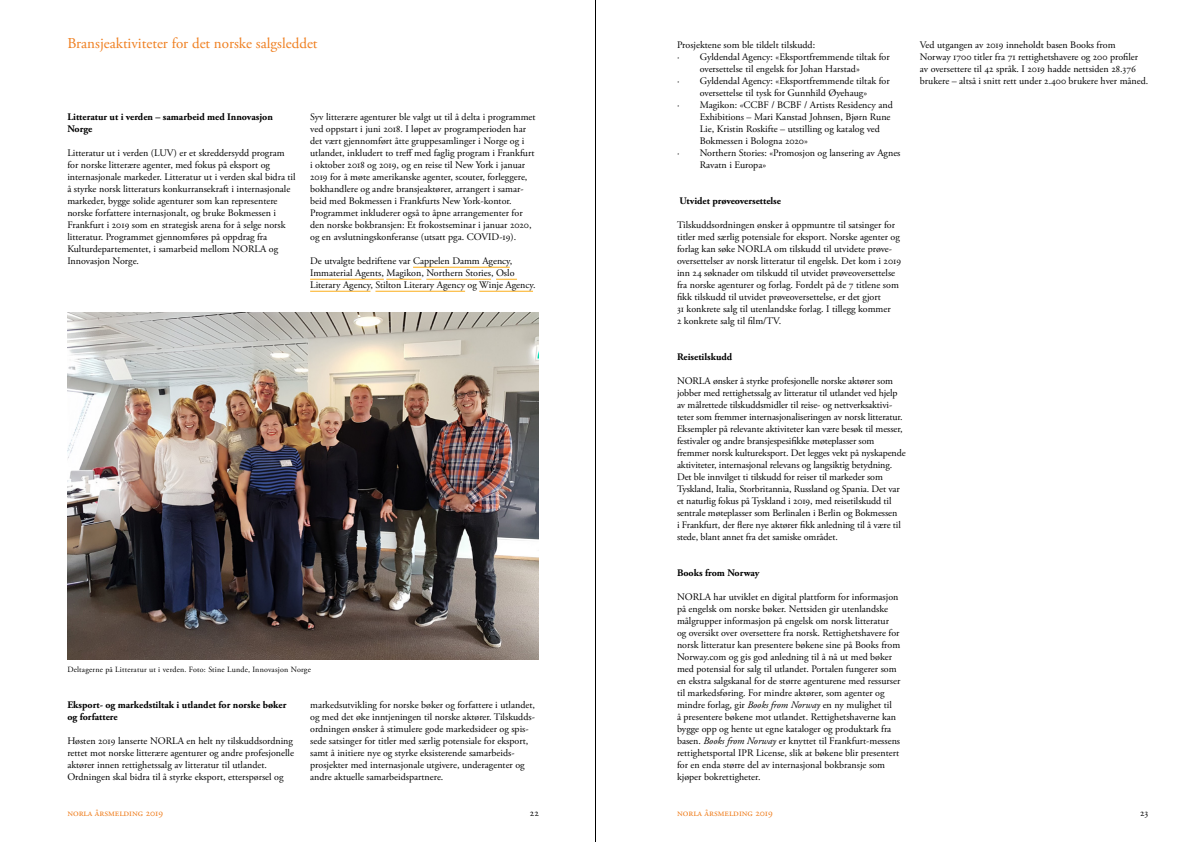
<style>
.page{position:relative;width:1191px;height:842px;background:#fff}
.page>*{position:absolute;margin:0;border:0;box-sizing:border-box;transform-origin:0 0}
.Heading_1{font:15px "Adobe Garamond Pro";color:#ef7f20}
.Normal_copy{font:10px/12px "Adobe Garamond Pro";color:#000}
.Heading_2{font:700 10px/12px "Adobe Garamond Pro";color:#000}
.t1{font:10px "Adobe Garamond Pro";color:#ef7f20}
.t2{font:8px "Adobe Garamond Pro";letter-spacing:.025em;color:#000}
.s1{font-style:italic}
</style>
<div class="page">
<hr style="left:413px;top:267px;width:97px;height:1px;background:#fbad18">
<hr style="left:310px;top:279px;width:74px;height:1px;background:#fbad18">
<hr style="left:386px;top:279px;width:35px;height:1px;background:#fbad18">
<hr style="left:426px;top:279px;width:65px;height:1px;background:#fbad18">
<svg style="left:496px;top:279px;width:21px;height:1px"></svg>
<hr style="left:310px;top:291px;width:60px;height:1px;background:#fbad18">
<hr style="left:375px;top:291px;width:90px;height:1px;background:#fbad18">
<hr style="left:479px;top:291px;width:54px;height:1px;background:#fbad18">
<img style="left:67px;top:312px;width:472px;height:347px">
<hr style="left:595px;top:0;width:1px;height:842px;background:#000">
<p class="Heading_1" style="left:67px;top:34px;width:252px">Bransjeaktiviteter for det norske salgsleddet</p>
<p class="Heading_2" style="left:67px;top:111px;width:207px">Litteratur ut i verden – samarbeid med Innovasjon<br>Norge</p>
<p class="Normal_copy" style="left:67px;top:147px;width:230px">Litteratur ut i verden (LUV) er et skreddersydd program for norske litterære agenter, med fokus på eksport og internasjonale markeder. Litteratur ut i verden skal bidra til å styrke norsk litteraturs konkurransekraft i internasjonale markeder, bygge solide agenturer som kan representere norske forfattere internasjonalt, og bruke Bokmessen i Frankfurt i 2019 som en strategisk arena for å selge norsk litteratur. Programmet gjennomføres på oppdrag fra Kulturdepartementet, i samarbeid mellom NORLA og Innovasjon Norge.</p>
<p class="Normal_copy" style="left:310px;top:111px;width:227px">Syv litterære agenturer ble valgt ut til å delta i programmet ved oppstart i juni 2018. I løpet av programperioden har det vært gjennomført åtte gruppesamlinger i Norge og i utlandet, inkludert to treff med faglig program i Frankfurt i oktober 2018 og 2019, og en reise til New York i januar 2019 for å møte amerikanske agenter, scouter, forleggere, bokhandlere og andre bransjeaktører, arrangert i samar&shy;beid med Bokmessen i Frankfurts New York-kontor.<br>Programmet inkluderer også to åpne arrangementer for den norske bokbransjen: Et frokostseminar i januar 2020, og en avslutningskonferanse (utsatt pga. COVID-19).</p>
<p class="Normal_copy" style="left:310px;top:255px;width:227px">De utvalgte bedriftene var Cappelen Damm Agency,<br>Immaterial Agents, Magikon, Northern Stories, Oslo<br>Literary Agency, Stilton Literary Agency og Winje Agency.</p>
<p class="t2" style="left:67px;top:665px;width:245px">Deltagerne på Litteratur ut i verden. Foto: Stine Lunde, Innovasjon Norge</p>
<p class="Heading_2" style="left:67px;top:699px;width:221px">Eksport- og markedstiltak i utlandet for norske bøker og forfattere</p>
<p class="Normal_copy" style="left:67px;top:735px;width:228px">Høsten 2019 lanserte NORLA en helt ny tilskuddsordning rettet mot norske litterære agenturer og andre profesjonelle aktører innen rettighetssalg av litteratur til utlandet.<br>Ordningen skal bidra til å styrke eksport, etterspørsel og</p>
<p class="Normal_copy" style="left:310px;top:699px;width:226px">markedsutvikling for norske bøker og forfattere i utlandet, og med det øke inntjeningen til norske aktører. Tilskudds&shy;ordningen ønsker å stimulere gode markedsideer og spis&shy;sede satsinger for titler med særlig potensiale for eksport, samt å initiere nye og styrke eksisterende samarbeids&shy;prosjekter med internasjonale utgivere, underagenter og andre aktuelle samarbeidspartnere.</p>
<p class="Normal_copy" style="left:677px;top:39px;width:140px">Prosjektene som ble tildelt tilskudd:</p>
<p class="Normal_copy" style="left:699px;top:51px;width:192px;text-indent:-23px">· Gyldendal Agency: «Eksportfremmende tiltak for oversettelse til engelsk for Johan Harstad»</p>
<p class="Normal_copy" style="left:677px;top:75px;width:214px;text-align:center">· Gyldendal Agency: «Eksportfremmende tiltak for oversettelse til tysk for Gunnhild Øyehaug»</p>
<p class="Normal_copy" style="left:699px;top:99px;width:195px;text-indent:-23px">· Magikon: «CCBF / BCBF / Artists Residency and Exhibitions – Mari Kanstad Johnsen, Bjørn Rune Lie, Kristin Roskifte – utstilling og katalog ved Bokmessen i Bologna 2020»</p>
<p class="Normal_copy" style="left:699px;top:147px;width:202px;text-indent:-23px">· Northern Stories: «Promosjon og lansering av Agnes<br>Ravatn i Europa»</p>
<p class="Heading_2" style="left:679px;top:195px;width:103px">Utvidet prøveoversettelse</p>
<p class="Normal_copy" style="left:677px;top:219px;width:226px">Tilskuddsordningen ønsker å oppmuntre til satsinger for titler med særlig potensiale for eksport. Norske agenter og forlag kan søke NORLA om tilskudd til utvidete prøve&shy;oversettelser av norsk litteratur til engelsk. Det kom i 2019 inn 24 søknader om tilskudd til utvidet prøveoversettelse fra norske agenturer og forlag. Fordelt på de 7 titlene som fikk tilskudd til utvidet prøveoversettelse, er det gjort<br>31 konkrete salg til utenlandske forlag. I tillegg kommer<br>2 konkrete salg til film/TV.</p>
<p class="Heading_2" style="left:677px;top:351px;width:57px">Reisetilskudd</p>
<p class="Normal_copy" style="left:677px;top:375px;width:230px">NORLA ønsker å styrke profesjonelle norske aktører som jobber med rettighetssalg av litteratur til utlandet ved hjelp av målrettede tilskuddsmidler til reise- og nettverksaktivi&shy;teter som fremmer internasjonaliseringen av norsk litteratur.<br>Eksempler på relevante aktiviteter kan være besøk til messer, festivaler og andre bransjespesifikke møteplasser som fremmer norsk kultureksport. Det legges vekt på nyskapende aktiviteter, internasjonal relevans og langsiktig betydning.<br>Det ble innvilget ti tilskudd for reiser til markeder som Tyskland, Italia, Storbritannia, Russland og Spania. Det var et naturlig fokus på Tyskland i 2019, med reisetilskudd til sentrale møteplasser som Berlinalen i Berlin og Bokmessen<br>i Frankfurt, der flere nye aktører fikk anledning til å være til stede, blant annet fra det samiske området.</p>
<p class="Heading_2" style="left:677px;top:567px;width:84px">Books from Norway</p>
<p class="Normal_copy" style="left:677px;top:591px;width:225px">NORLA har utviklet en digital plattform for informasjon på engelsk om norske bøker. Nettsiden gir utenlandske målgrupper informasjon på engelsk om norsk litteratur og oversikt over oversettere fra norsk. Rettighetshavere for norsk litteratur kan presentere bøkene sine på Books from Norway.com og gis god anledning til å nå ut med bøker med potensial for salg til utlandet. Portalen fungerer som en ekstra salgskanal for de større agenturene med ressurser til markedsføring. For mindre aktører, som agenter og mindre forlag, gir <span class="s1">Books from Norway</span> en ny mulighet til<br>å presentere bøkene mot utlandet. Rettighetshaverne kan bygge opp og hente ut egne kataloger og produktark fra basen. <span class="s1">Books from Norway</span> er knyttet til Frankfurt-messens rettighetsportal IPR License, slik at bøkene blir presentert for en enda større del av internasjonal bokbransje som kjøper bokrettigheter.</p>
<p class="Normal_copy" style="left:919px;top:39px;width:230px">Ved utgangen av 2019 inneholdt basen Books from Norway 1700 titler fra 71 rettighetshavere og 200 profiler av oversettere til 42 språk. I 2019 hadde nettsiden 28.376 brukere – altså i snitt rett under 2.400 brukere hver måned.</p>
<p class="t1" style="left:67px;top:807px;width:97px">NORLA Årsmelding 2019</p>
<p class="Normal_copy" style="left:530px;top:807px;width:10px">22</p>
<p class="t1" style="left:677px;top:807px;width:97px">NORLA Årsmelding 2019</p>
<p class="Normal_copy" style="left:1140px;top:807px;width:10px">23</p>
</div>
